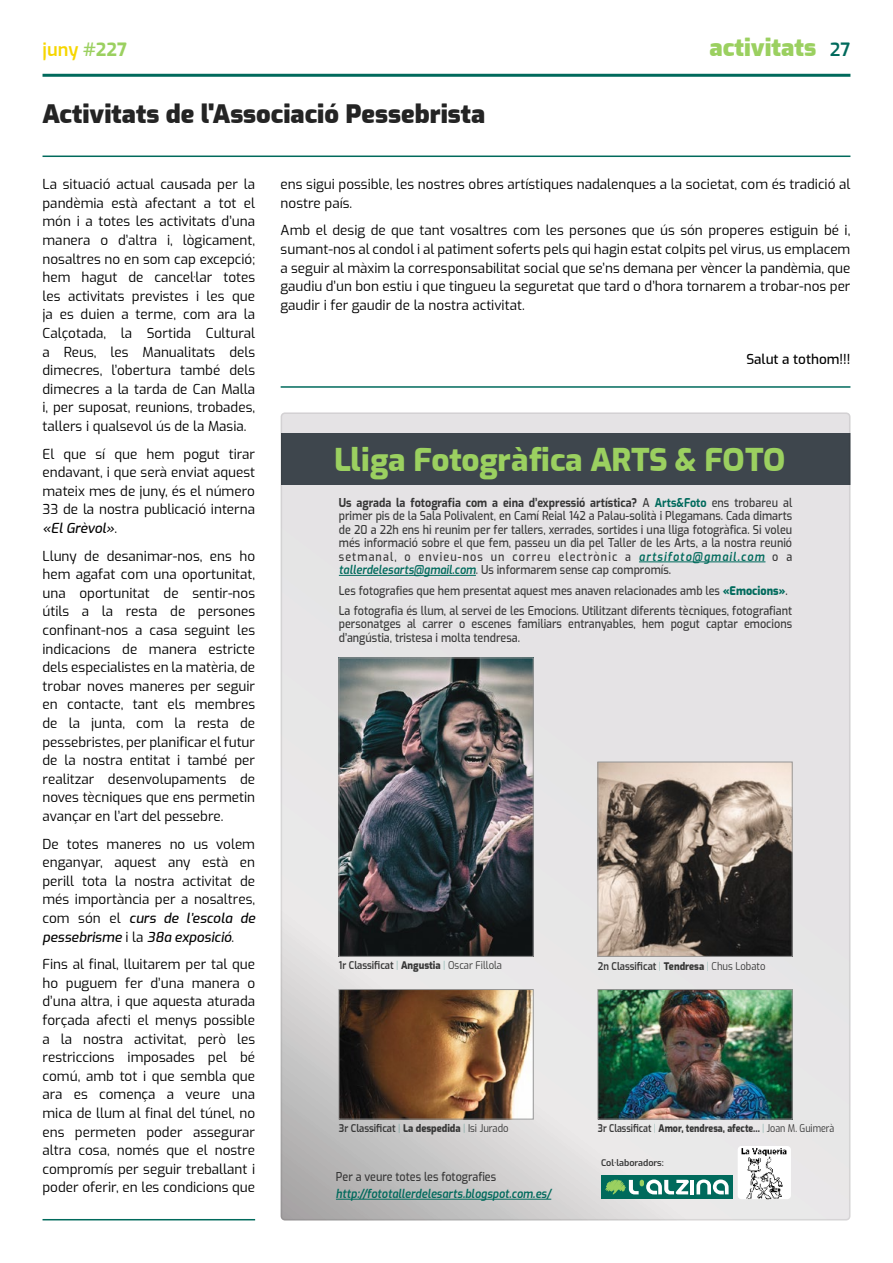
<style>
.page{position:relative;width:893px;height:1263px;background:#fff}
.page>*{position:absolute;margin:0;border:0;box-sizing:border-box;transform-origin:0 0}
.t1{font:800 31.5px "Exo";letter-spacing:-.015em;color:#9bd060}
.t2{font:900 25.5px "Exo";color:#242424}
.t3{font:900 24px "Exo";color:#9bd060}
.t4{font:600 18px "Exo";color:#f6d600}
.t5{font:600 18px "Exo";color:#006a5c}
.t6{font:13.5px/18.6px "Exo";color:#000;text-align:justify}
.t7{font:500 13.5px "Exo";color:#000}
.t8{font:500 12px/13.5px "Exo";color:#363636;scale:.9 1}
.t9{font:italic 600 12px/17.9px "Exo";color:#006a5c;scale:.9 1}
.t10{font:600 10.5px "Exo";color:#363636;scale:.9 1}
.t11{font:800 10.5px "Exo";color:#363636;scale:.85 1}
.t12{font:600 9px "Exo";color:#363636}
.s1{color:#9bd060}
.s2{font-weight:700;color:#9bd060}
.s3{font-weight:500;font-style:italic}
.s4{font-weight:700}
.s5{font-weight:700;color:#006a5c}
.s6{font-weight:600;font-style:italic;color:#006a5c}
.s7{color:#3e464d}
.s8{font-weight:800;color:#006a5c}
.s9{font-weight:100;color:#006a5c}
.s10{font-weight:800}
.s11{font-weight:400}
.s12{font-weight:600}
.s13{font-weight:500;font-style:normal;color:#363636}
</style>
<div class="page">
<hr style="left:43px;top:156px;width:807px;height:1px;background:#006a5c">
<hr style="left:43px;top:74px;width:807px;height:3px;background:#006a5c">
<hr style="left:281px;top:386px;width:569px;height:2px;background:#006a5c">
<hr style="left:43px;top:1219px;width:212px;height:1px;background:#006a5c">
<svg style="left:281px;top:415px;width:569px;height:805px;background:#e0dfe0"></svg>
<div style="left:281px;top:434px;width:569px;height:51px;background:#3e464d"></div>
<img style="left:340px;top:991px;width:192px;height:126px">
<div style="left:338px;top:989px;width:196px;height:130px;border:1px solid #959595"></div>
<img style="left:599px;top:991px;width:192px;height:126px">
<div style="left:597px;top:989px;width:196px;height:130px;border:1px solid #959595"></div>
<img style="left:340px;top:659px;width:192px;height:296px">
<div style="left:338px;top:657px;width:196px;height:300px;border:1px solid #959595"></div>
<img style="left:738px;top:1146px;width:53px;height:53px">
<div style="left:601px;top:1175px;width:132px;height:24px;background:#006a5c"></div>
<hr style="left:690px;top:1180px;width:4px;height:14px;background:#fff">
<svg style="left:696px;top:1179px;width:33px;height:15px"></svg>
<svg style="left:605px;top:1179px;width:84px;height:15px"></svg>
<hr style="left:336px;top:1199px;width:215px;height:1px;background:#006a5c">
<hr style="left:639px;top:562px;width:126px;height:1px;background:#006a5c">
<hr style="left:339px;top:575px;width:137px;height:1px;background:#006a5c">
<img style="left:599px;top:764px;width:192px;height:191px">
<div style="left:597px;top:762px;width:196px;height:195px;border:1px solid #959595"></div>
<p class="t4" style="left:43px;top:36px;width:86px">juny <span class="s1">#</span><span class="s2">227</span></p>
<p class="t3" style="left:709px;top:29px;width:109px">activitats</p>
<p class="t5" style="left:830px;top:36px;width:22px">27</p>
<h1 class="t2" style="left:43px;top:94px;width:444px">Activitats de l'Associació Pessebrista</h1>
<p class="t6" style="left:43px;top:174px;width:214px">La situació actual causada per la pandèmia està afectant a tot el món i a totes les activitats d’una manera o d’altra i, lògicament, nosaltres no en som cap excepció; hem hagut de cancel·lar totes les activitats previstes i les que ja es duien a terme, com ara la Calçotada, la Sortida Cultural a Reus, les Manualitats dels dimecres, l’obertura també dels dimecres a la tarda de Can Malla i, per suposat, reunions, trobades, tallers i qualsevol ús de la Masia.</p>
<p class="t6" style="left:43px;top:444px;width:214px">El que sí que hem pogut tirar endavant, i que serà enviat aquest mateix mes de juny, és el número 33 de la nostra publicació interna <span class="s3">«El Grèvol»</span>.</p>
<p class="t6" style="left:43px;top:546px;width:214px">Lluny de desanimar-nos, ens ho hem agafat com una oportunitat, una oportunitat de sentir-nos útils a la resta de persones confinant-nos a casa seguint les indicacions de manera estricte dels especialistes en la matèria, de trobar noves maneres per seguir en contacte, tant els membres de la junta, com la resta de pessebristes, per planificar el futur de la nostra entitat i també per realitzar desenvolupaments de noves tècniques que ens permetin avançar en l’art del pessebre.</p>
<p class="t6" style="left:43px;top:834px;width:214px">De totes maneres no us volem enganyar, aquest any està en perill tota la nostra activitat de més importància per a nosaltres, com són el <span class="s3">curs de l’escola de pessebrisme</span> i la <span class="s3">38a exposició</span>.</p>
<p class="t6" style="left:43px;top:954px;width:214px">Fins al final, lluitarem per tal que ho puguem fer d’una manera o d’una altra, i que aquesta aturada forçada afecti el menys possible a la nostra activitat, però les restriccions imposades pel bé comú, amb tot i que sembla que ara es comença a veure una mica de llum al final del túnel, no ens permeten poder assegurar altra cosa, només que el nostre compromís per seguir treballant i poder oferir, en les condicions que</p>
<p class="t6" style="left:281px;top:174px;width:571px">ens sigui possible, les nostres obres artístiques nadalenques a la societat, com és tradició al nostre país.</p>
<p class="t6" style="left:281px;top:220px;width:571px">Amb el desig de que tant vosaltres com les persones que ús són properes estiguin bé i, sumant-nos al condol i al patiment soferts pels qui hagin estat colpits pel virus, us emplacem a seguir al màxim la corresponsabilitat social que se’ns demana per vèncer la pandèmia, que gaudiu d’un bon estiu i que tingueu la seguretat que tard o d’hora tornarem a trobar-nos per gaudir i fer gaudir de la nostra activitat.</p>
<p class="t7" style="left:746px;top:349px;width:106px">Salut a tothom!!!</p>
<p class="t1" style="left:334px;top:436px;width:453px">Lliga Fotogràfica ARTS &amp; FOTO</p>
<p class="t8" style="left:339px;top:495px;width:505px;text-align:justify"><span class="s4">Us agrada la fotografia com a eina d’expressió artística?</span> A <span class="s5">Arts&amp;Foto</span> ens trobareu al primer pis de la Sala Polivalent, en Camí Reial 142 a Palau-solità i Plegamans. Cada dimarts de 20 a 22h ens hi reunim per fer tallers, xerrades, sortides i una lliga fotogràfica. Si voleu més informació sobre el que fem, passeu un dia pel Taller de les Arts, a la nostra reunió setmanal, o envieu-nos un correu electrònic a <span class="s6">artsifoto@gmail.com</span> o a <span class="s6">tallerdelesarts@gmail.com</span><span class="s7">.</span> Us informarem sense cap compromís.</p>
<p class="t8" style="left:339px;top:579px;width:505px;line-height:20.2px">Les fotografies que hem presentat aquest mes anaven relacionades amb les <span class="s8">«Emocions»</span>.<br>La fotografia és llum, al servei de les Emocions. Utilitzant diferents tècniques, fotografiant</p>
<p class="t8" style="left:339px;top:617px;width:505px">personatges al carrer o escenes familiars entranyables, hem pogut captar emocions d’angústia, tristesa i molta tendresa.</p>
<p class="t10" style="left:339px;top:957px;width:183px">1r Classificat <span class="s9">|</span> <span class="s10">Angustia</span> <span class="s9">|</span> <span class="s11">Oscar Fillola</span></p>
<p class="t10" style="left:598px;top:958px;width:188px">2n Classificat <span class="s9">|</span> <span class="s10">Tendresa</span> <span class="s9">|</span> <span class="s11">Chus Lobato</span></p>
<p class="t10" style="left:339px;top:1120px;width:190px">3r Classificat <span class="s9">|</span> <span class="s10">La despedida</span> <span class="s9">|</span> <span class="s11">Isi Jurado</span></p>
<p class="t11" style="left:598px;top:1120px;width:280px"><span class="s12">3r Classificat</span> <span class="s9">|</span> Amor, tendresa, afecte... <span class="s9">|</span> <span class="s11">Joan M. Guimerà</span></p>
<p class="t9" style="left:336px;top:1166px;width:241px"><span class="s13">Per a veure totes les fotografies </span>http://fototallerdelesarts.blogspot.com.es/</p>
<p class="t12" style="left:601px;top:1156px;width:64px">Col·laboradors:</p>
</div>
